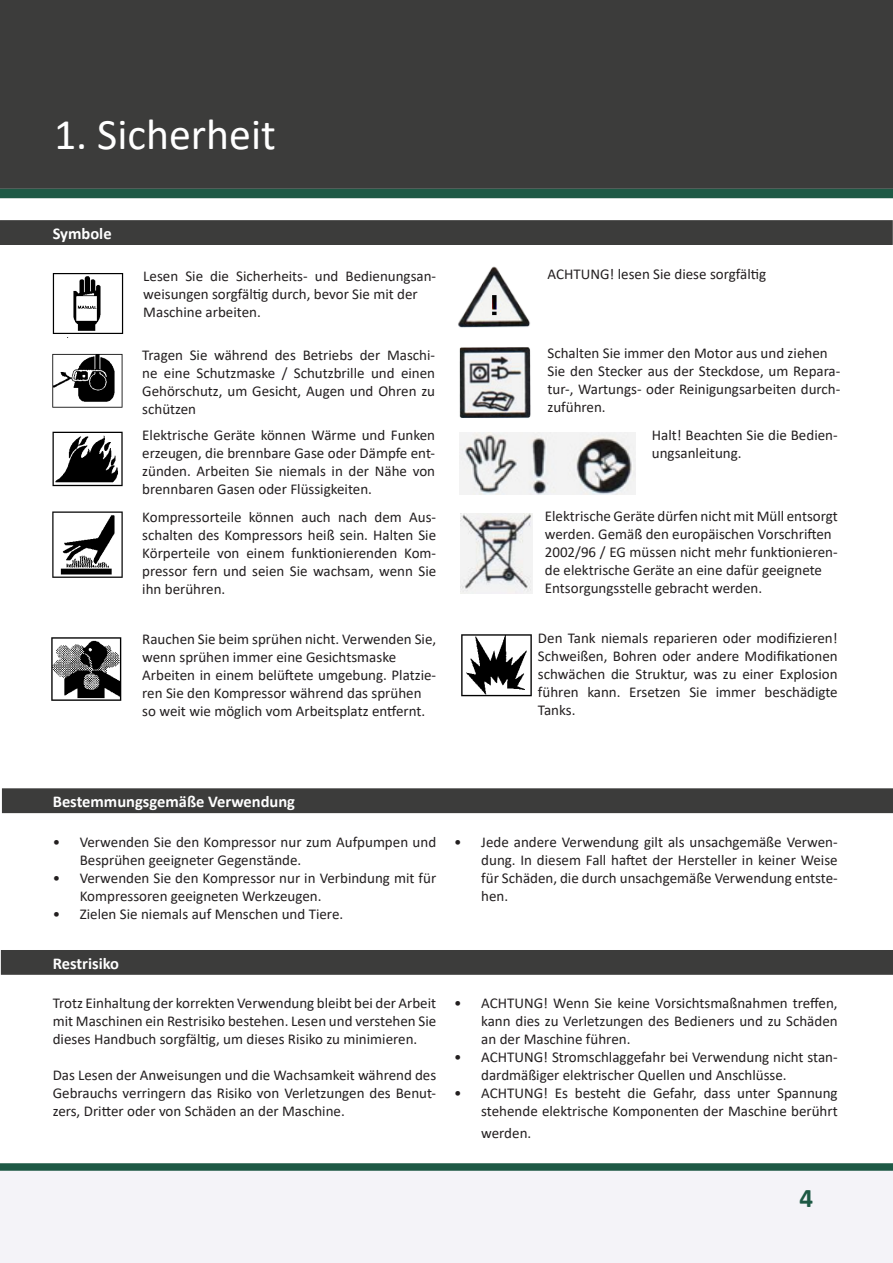
<style>
.page{position:relative;width:893px;height:1263px;background:#fff}
.page>*{position:absolute;margin:0;border:0;box-sizing:border-box;transform-origin:0 0}
.t1{font:43.95px "Calibri";color:#fff}
.t2{font:700 27px "Calibri";color:#1e5945}
.t3{font:700 16.5px "Calibri";color:#fff}
.t4{font:15px/18px "Calibri";color:#231f20;text-align:justify}
</style>
<div class="page">
<svg style="left:0;top:1163px;width:893px;height:100px"></svg>
<div style="left:0;top:0;width:893px;height:189px;background:#3c3c3b"></div>
<div style="left:0;top:189px;width:893px;height:9px;background:#1e5945"></div>
<div style="left:1px;top:221px;width:891px;height:23px;background:#3c3c3b"></div>
<div style="left:0;top:220px;width:893px;height:25px;border:2px solid #3c3c3b"></div>
<img style="left:459px;top:347px;width:72px;height:71px">
<img style="left:460px;top:433px;width:175px;height:62px">
<img style="left:460px;top:513px;width:73px;height:80px">
<img style="left:458px;top:266px;width:72px;height:62px">
<div style="left:2px;top:788px;width:891px;height:25px;background:#3c3c3b"></div>
<div style="left:2px;top:951px;width:891px;height:23px;background:#3c3c3b"></div>
<div style="left:1px;top:950px;width:892px;height:25px;border:2px solid #3c3c3b"></div>
<img style="left:52px;top:273px;width:72px;height:61px">
<img style="left:52px;top:353px;width:71px;height:55px">
<img style="left:52px;top:431px;width:71px;height:56px">
<img style="left:52px;top:511px;width:71px;height:67px">
<img style="left:461px;top:634px;width:71px;height:63px">
<img style="left:51px;top:637px;width:71px;height:64px">
<p class="t1" style="left:54px;top:104px;width:223px">1. Sicherheit</p>
<p class="t3" style="left:53px;top:222px;width:60px">Symbole</p>
<p class="t4" style="left:143px;top:267px;width:294px">Lesen Sie die Sicherheits- und Bedienungsan&shy;weisungen sorgfältig durch, bevor Sie mit der</p>
<p class="t4" style="left:143px;top:303px;width:119px">Maschine arbeiten.</p>
<p class="t4" style="left:142px;top:346px;width:294px">Tragen Sie während des Betriebs der Maschi&shy;ne eine Schutzmaske / Schutzbrille und einen Gehörschutz, um Gesicht, Augen und Ohren zu schützen</p>
<p class="t4" style="left:142px;top:426px;width:294px">Elektrische Geräte können Wärme und Funken erzeugen, die brennbare Gase oder Dämpfe ent&shy;zünden. Arbeiten Sie niemals in der Nähe von brennbaren Gasen oder Flüssigkeiten.</p>
<p class="t4" style="left:142px;top:507px;width:295px">Kompressorteile können auch nach dem Aus&shy;schalten des Kompressors heiß sein. Halten Sie Körperteile von einem funktionierenden Kom&shy;pressor fern und seien Sie wachsam, wenn Sie ihn berühren.</p>
<p class="t4" style="left:142px;top:630px;width:295px">Rauchen Sie beim sprühen nicht. Verwenden Sie, wenn sprühen immer eine Gesichtsmaske</p>
<p class="t4" style="left:142px;top:666px;width:295px">Arbeiten in einem belüftete umgebung. Platzie&shy;ren Sie den Kompressor während das sprühen</p>
<p class="t4" style="left:142px;top:702px;width:285px">so weit wie möglich vom Arbeitsplatz entfernt.</p>
<p class="t4" style="left:547px;top:265px;width:220px">ACHTUNG! lesen Sie diese sorgfältig</p>
<p class="t4" style="left:547px;top:344px;width:282px">Schalten Sie immer den Motor aus und ziehen</p>
<p class="t4" style="left:547px;top:362px;width:294px">Sie den Stecker aus der Steckdose, um Repara&shy;tur-, Wartungs- oder Reinigungsarbeiten durch&shy;zuführen.</p>
<p class="t4" style="left:652px;top:426px;width:187px">Halt! Beachten Sie die Bedien&shy;ungsanleitung.</p>
<p class="t4" style="left:545px;top:507px;width:294px">Elektrische Geräte dürfen nicht mit Müll entsorgt</p>
<p class="t4" style="left:545px;top:525px;width:289px">werden. Gemäß den europäischen Vorschriften</p>
<p class="t4" style="left:545px;top:543px;width:294px">2002/96 / EG müssen nicht mehr funktionieren&shy;de elektrische Geräte an eine dafür geeignete</p>
<p class="t4" style="left:545px;top:579px;width:219px">Entsorgungsstelle gebracht werden.</p>
<p class="t4" style="left:538px;top:628px;width:301px">Den Tank niemals reparieren oder modifizieren!<br>Schweißen, Bohren oder andere Modifikationen schwächen die Struktur, was zu einer Explosion führen kann. Ersetzen Sie immer beschädigte Tanks.</p>
<p class="t3" style="left:53px;top:790px;width:244px">Bestemmungsgemäße Verwendung</p>
<p class="t4" style="left:80px;top:832px;width:358px;text-indent:-27px">• Verwenden Sie den Kompressor nur zum Aufpumpen und<br>Besprühen geeigneter Gegenstände.</p>
<p class="t4" style="left:80px;top:868px;width:358px;text-indent:-27px">• Verwenden Sie den Kompressor nur in Verbindung mit für<br>Kompressoren geeigneten Werkzeugen.</p>
<p class="t4" style="left:53px;top:904px;width:292px">• Zielen Sie niemals auf Menschen und Tiere.</p>
<p class="t3" style="left:53px;top:951px;width:68px">Restrisiko</p>
<p class="t4" style="left:53px;top:994px;width:385px">Trotz Einhaltung der korrekten Verwendung bleibt bei der Arbeit mit Maschinen ein Restrisiko bestehen. Lesen und verstehen Sie dieses Handbuch sorgfältig, um dieses Risiko zu minimieren.</p>
<p class="t4" style="left:53px;top:1066px;width:385px">Das Lesen der Anweisungen und die Wachsamkeit während des Gebrauchs verringern das Risiko von Verletzungen des Benut&shy;zers, Dritter oder von Schäden an der Maschine.</p>
<p class="t4" style="left:481px;top:832px;width:358px;text-indent:-27px">• Jede andere Verwendung gilt als unsachgemäße Verwen&shy;dung. In diesem Fall haftet der Hersteller in keiner Weise für Schäden, die durch unsachgemäße Verwendung entste&shy;hen.</p>
<p class="t4" style="left:481px;top:994px;width:358px;text-indent:-27px">• ACHTUNG! Wenn Sie keine Vorsichtsmaßnahmen treffen, kann dies zu Verletzungen des Bedieners und zu Schäden an der Maschine führen.</p>
<p class="t4" style="left:481px;top:1048px;width:358px;text-indent:-27px">• ACHTUNG! Stromschlaggefahr bei Verwendung nicht stan&shy;dardmäßiger elektrischer Quellen und Anschlüsse.</p>
<p class="t4" style="left:454px;top:1084px;width:385px;text-align:right">• ACHTUNG! Es besteht die Gefahr, dass unter Spannung stehende elektrische Komponenten der Maschine berührt</p>
<p class="t4" style="left:481px;top:1124px;width:52px">werden.</p>
<p class="t2" style="left:799px;top:1179px;width:15px">4</p>
</div>
